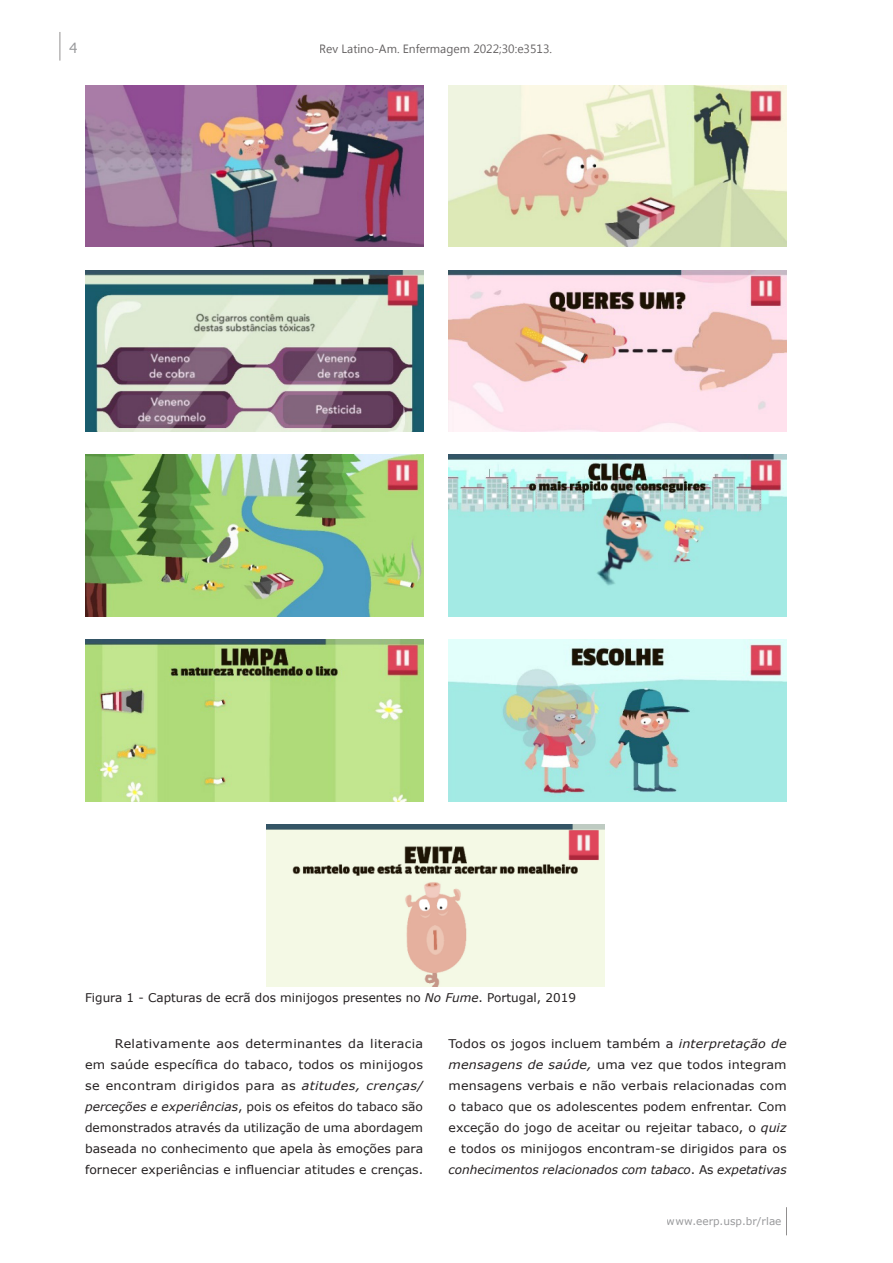
<style>
.page{position:relative;width:893px;height:1263px;background:#fff}
.page>*{position:absolute;margin:0;border:0;box-sizing:border-box;transform-origin:0 0}
.t1{font:13.5px "Geneva";color:#6c6d70}
.t2{font:12px/21px "Verdana";letter-spacing:.005em;color:#231f20;text-align:justify;scale:1.06 1}
.t3{font:12px "Verdana";letter-spacing:.005em;color:#231f20}
.t4{font:12px "Segoe UI";color:#231f20}
.t5{font:10.5px "Verdana";color:#6c6d70}
.s1{font-style:italic}
</style>
<div class="page">
<svg style="left:786px;top:1207px;width:1px;height:28px"></svg>
<svg style="left:60px;top:32px;width:1px;height:29px"></svg>
<img style="left:85px;top:85px;width:338px;height:162px">
<img style="left:85px;top:270px;width:338px;height:161px">
<img style="left:85px;top:455px;width:338px;height:161px">
<img style="left:85px;top:640px;width:338px;height:161px">
<img style="left:449px;top:85px;width:338px;height:162px">
<img style="left:449px;top:270px;width:338px;height:161px">
<img style="left:449px;top:455px;width:338px;height:161px">
<img style="left:449px;top:640px;width:338px;height:162px">
<img style="left:267px;top:825px;width:338px;height:162px">
<p class="t1" style="left:68px;top:41px;width:11px">4</p>
<p class="t4" style="left:320px;top:41px;width:234px">Rev Latino-Am. Enfermagem 2022;30:e3513.</p>
<p class="t3" style="left:85px;top:990px;width:492px">Figura 1 - Capturas de ecrã dos minijogos presentes no <span class="s1">No Fume</span>. Portugal, 2019</p>
<p class="t2" style="left:85px;top:1033px;width:320px;text-indent:30px">Relativamente aos determinantes da literacia em saúde específica do tabaco, todos os minijogos se encontram dirigidos para as <span class="s1">atitudes, crenças/ perceções e experiências</span>, pois os efeitos do tabaco são demonstrados através da utilização de uma abordagem baseada no conhecimento que apela às emoções para fornecer experiências e influenciar atitudes e crenças.</p>
<p class="t2" style="left:449px;top:1033px;width:320px">Todos os jogos incluem também a <span class="s1">interpretação de mensagens de saúde,</span> uma vez que todos integram mensagens verbais e não verbais relacionadas com o tabaco que os adolescentes podem enfrentar. Com exceção do jogo de aceitar ou rejeitar tabaco, o <span class="s1">quiz </span>e todos os minijogos encontram-se dirigidos para os <span class="s1">conhecimentos relacionados com tabaco</span>. As <span class="s1">expetativas</span></p>
<p class="t5" style="left:667px;top:1215px;width:116px">www.eerp.usp.br/rlae</p>
</div>
